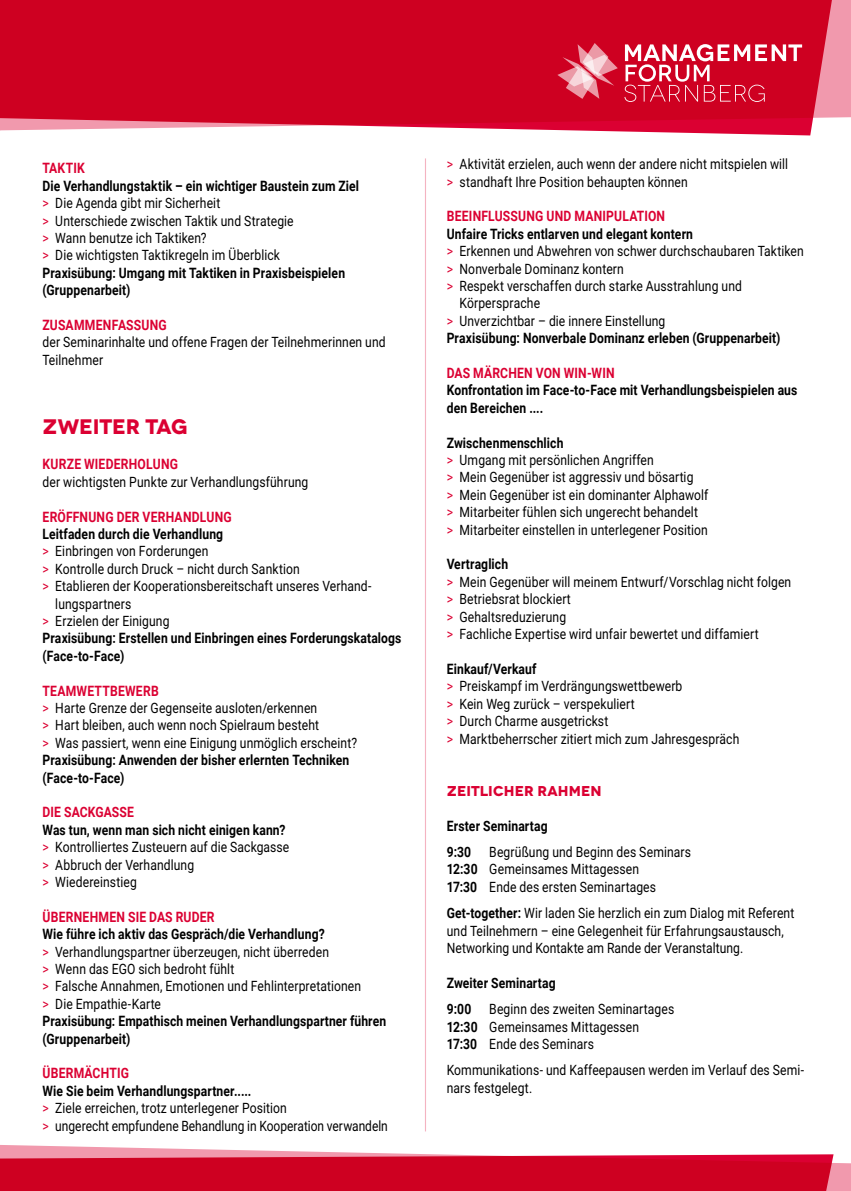
<style>
.page{position:relative;width:851px;height:1191px;background:#fff}
.page>*{position:absolute;margin:0;border:0;box-sizing:border-box;transform-origin:0 0}
.t1{font:700 21px "Novecentowide";letter-spacing:-.01em;color:#db0032}
.t2{font:14.25px/17.4px "Roboto";letter-spacing:.01em;color:#000;scale:.85 1}
.t3{font:700 14.25px/26.4px "Roboto";letter-spacing:.01em;color:#000;scale:.85 1}
.t4{font:700 14.25px "Roboto";letter-spacing:.015em;color:#db0032;scale:.85 1}
.t5{font:700 14.25px "Novecentowide";letter-spacing:.005em;color:#db0032}
.s1{font-weight:700}
.s2{color:#db0032}
.s3{font-weight:700;color:#db0032}
</style>
<div class="page">
<div style="left:833px;top:0;width:17px;height:118px;background:#f199ad"></div>
<svg style="left:0;top:0;width:833px;height:135px;background:#d21131"></svg>
<hr style="left:425px;top:158px;width:1px;height:973px;background:#f4b3c1">
<svg style="left:0;top:1145px;width:850px;height:46px"></svg>
<svg style="left:624px;top:44px;width:178px;height:58px;background:#d83751"></svg>
<svg style="left:557px;top:43px;width:60px;height:56px;background:#dd5268"></svg>
<p class="t4" style="left:43px;top:158px;width:51px">TAKTIK</p>
<p class="t2" style="left:43px;top:176px;width:374px"><span class="s1">Die Verhandlungstaktik – ein wichtiger Baustein zum Ziel </span><span class="s2">&gt;</span> Die Agenda gibt mir Sicherheit<br><span class="s2">&gt;</span> Unterschiede zwischen Taktik und Strategie<br><span class="s2">&gt;</span> Wann benutze ich Taktiken?<br><span class="s2">&gt;</span> Die wichtigsten Taktikregeln im Überblick<br><span class="s1">Praxisübung: Umgang mit Taktiken in Praxisbeispielen (Gruppenarbeit)</span></p>
<p class="t4" style="left:43px;top:315px;width:148px">ZUSAMMENFASSUNG</p>
<p class="t2" style="left:43px;top:333px;width:405px">der Seminarinhalte und offene Fragen der Teilnehmerinnen und<br>Teilnehmer</p>
<h1 class="t1" style="left:43px;top:414px;width:147px">ZWEITER TAG</h1>
<p class="t4" style="left:43px;top:454px;width:161px">KURZE WIEDERHOLUNG</p>
<p class="t2" style="left:43px;top:472px;width:314px">der wichtigsten Punkte zur Verhandlungsführung</p>
<p class="t4" style="left:43px;top:506px;width:224px">ERÖFFNUNG DER VERHANDLUNG</p>
<p class="t3" style="left:43px;top:520px;width:214px">Leitfaden durch die Verhandlung</p>
<p class="t2" style="left:43px;top:542px;width:197px"><span class="s2">&gt;</span> Einbringen von Forderungen</p>
<p class="t2" style="left:43px;top:559px;width:304px"><span class="s2">&gt;</span> Kontrolle durch Druck – nicht durch Sanktion</p>
<p class="t2" style="left:43px;top:577px;width:388px"><span class="s2">&gt;</span> Etablieren der Kooperationsbereitschaft unseres Verhand-</p>
<p class="t2" style="left:55px;top:594px;width:91px">lungspartners</p>
<p class="t2" style="left:43px;top:611px;width:151px"><span class="s2">&gt;</span> Erzielen der Einigung</p>
<p class="t3" style="left:43px;top:624px;width:424px">Praxisübung: Erstellen und Einbringen eines Forderungskatalogs</p>
<p class="t3" style="left:43px;top:642px;width:98px">(Face-to-Face)</p>
<p class="t2" style="left:43px;top:681px;width:372px"><span class="s3">TEAMWETTBEWERB<br></span><span class="s2">&gt;</span> Harte Grenze der Gegenseite ausloten/erkennen<br><span class="s2">&gt;</span> Hart bleiben, auch wenn noch Spielraum besteht<br><span class="s2">&gt;</span> Was passiert, wenn eine Einigung unmöglich erscheint?<br><span class="s1">Praxisübung: Anwenden der bisher erlernten Techniken (Face-to-Face)</span></p>
<p class="t4" style="left:43px;top:802px;width:109px">DIE SACKGASSE</p>
<p class="t2" style="left:43px;top:820px;width:292px"><span class="s1">Was tun, wenn man sich nicht einigen kann? </span><span class="s2">&gt;</span> Kontrolliertes Zusteuern auf die Sackgasse <span class="s2">&gt;</span> Abbruch der Verhandlung<br><span class="s2">&gt;</span> Wiedereinstieg</p>
<p class="t4" style="left:43px;top:906px;width:204px">ÜBERNEHMEN SIE DAS RUDER</p>
<p class="t2" style="left:43px;top:925px;width:406px"><span class="s1">Wie führe ich aktiv das Gespräch/die Verhandlung?<br></span><span class="s2">&gt;</span> Verhandlungspartner überzeugen, nicht überreden<br><span class="s2">&gt;</span> Wenn das EGO sich bedroht fühlt<br><span class="s2">&gt;</span> Falsche Annahmen, Emotionen und Fehlinterpretationen<br><span class="s2">&gt;</span> Die Empathie-Karte<br><span class="s1">Praxisübung: Empathisch meinen Verhandlungspartner führen (Gruppenarbeit)</span></p>
<p class="t4" style="left:43px;top:1063px;width:103px">ÜBERMÄCHTIG</p>
<p class="t2" style="left:43px;top:1081px;width:408px"><span class="s1">Wie Sie beim Verhandlungspartner.....<br></span><span class="s2">&gt;</span> Ziele erreichen, trotz unterlegener Position<br><span class="s2">&gt;</span> ungerecht empfundene Behandlung in Kooperation verwandeln</p>
<p class="t2" style="left:446px;top:155px;width:403px"><span class="s2">&gt;</span> Aktivität erzielen, auch wenn der andere nicht mitspielen will <span class="s2">&gt;</span> standhaft Ihre Position behaupten können</p>
<p class="t4" style="left:446px;top:206px;width:258px">BEEINFLUSSUNG UND MANIPULATION</p>
<p class="t3" style="left:446px;top:220px;width:291px">Unfaire Tricks entlarven und elegant kontern</p>
<p class="t2" style="left:446px;top:242px;width:421px"><span class="s2">&gt;</span> Erkennen und Abwehren von schwer durchschaubaren Taktiken</p>
<p class="t2" style="left:446px;top:259px;width:210px"><span class="s2">&gt;</span> Nonverbale Dominanz kontern</p>
<p class="t2" style="left:446px;top:277px;width:349px"><span class="s2">&gt;</span> Respekt verschaffen durch starke Ausstrahlung und</p>
<p class="t2" style="left:459px;top:294px;width:96px">Körpersprache</p>
<p class="t2" style="left:446px;top:311px;width:259px"><span class="s2">&gt;</span> Unverzichtbar – die innere Einstellung</p>
<p class="t3" style="left:446px;top:324px;width:394px">Praxisübung: Nonverbale Dominanz erleben (Gruppenarbeit)</p>
<p class="t4" style="left:446px;top:363px;width:199px">DAS MÄRCHEN VON WIN-WIN</p>
<p class="t3" style="left:446px;top:381px;width:414px;line-height:17.4px">Konfrontation im Face-to-Face mit Verhandlungsbeispielen aus den Bereichen ....</p>
<p class="t2" style="left:446px;top:433px;width:309px"><span class="s1">Zwischenmenschlich<br></span><span class="s2">&gt;</span> Umgang mit persönlichen Angriffen<br><span class="s2">&gt;</span> Mein Gegenüber ist aggressiv und bösartig<br><span class="s2">&gt;</span> Mein Gegenüber ist ein dominanter Alphawolf <span class="s2">&gt;</span> Mitarbeiter fühlen sich ungerecht behandelt<br><span class="s2">&gt;</span> Mitarbeiter einstellen in unterlegener Position</p>
<p class="t2" style="left:446px;top:555px;width:407px"><span class="s1">Vertraglich<br></span><span class="s2">&gt;</span> Mein Gegenüber will meinem Entwurf/Vorschlag nicht folgen <span class="s2">&gt;</span> Betriebsrat blockiert<br><span class="s2">&gt;</span> Gehaltsreduzierung<br><span class="s2">&gt;</span> Fachliche Expertise wird unfair bewertet und diffamiert</p>
<p class="t2" style="left:446px;top:659px;width:346px"><span class="s1">Einkauf/Verkauf<br></span><span class="s2">&gt;</span> Preiskampf im Verdrängungswettbewerb<br><span class="s2">&gt;</span> Kein Weg zurück – verspekuliert<br><span class="s2">&gt;</span> Durch Charme ausgetrickst<br><span class="s2">&gt;</span> Marktbeherrscher zitiert mich zum Jahresgespräch</p>
<p class="t5" style="left:446px;top:782px;width:156px">ZEITLICHER RAHMEN</p>
<p class="t3" style="left:446px;top:811px;width:120px">Erster Seminartag<br>9:30</p>
<p class="t2" style="left:446px;top:842px;width:289px;text-indent:43px">Begrüßung und Beginn des Seminars<br><span class="s1">12:30</span> Gemeinsames Mittagessen<br><span class="s1">17:30</span> Ende des ersten Seminartages</p>
<p class="t2" style="left:446px;top:904px;width:410px"><span class="s1">Get-together:</span> Wir laden Sie herzlich ein zum Dialog mit Referent und Teilnehmern – eine Gelegenheit für Erfahrungsaustausch,<br>Networking und Kontakte am Rande der Veranstaltung.</p>
<p class="t3" style="left:446px;top:969px;width:129px">Zweiter Seminartag<br>9:00</p>
<p class="t2" style="left:446px;top:1000px;width:269px;text-indent:43px">Beginn des zweiten Seminartages<br><span class="s1">12:30</span> Gemeinsames Mittagessen<br><span class="s1">17:30</span> Ende des Seminars</p>
<p class="t2" style="left:446px;top:1061px;width:422px">Kommunikations- und Kaffeepausen werden im Verlauf des Semi&shy;nars festgelegt.</p>
</div>
